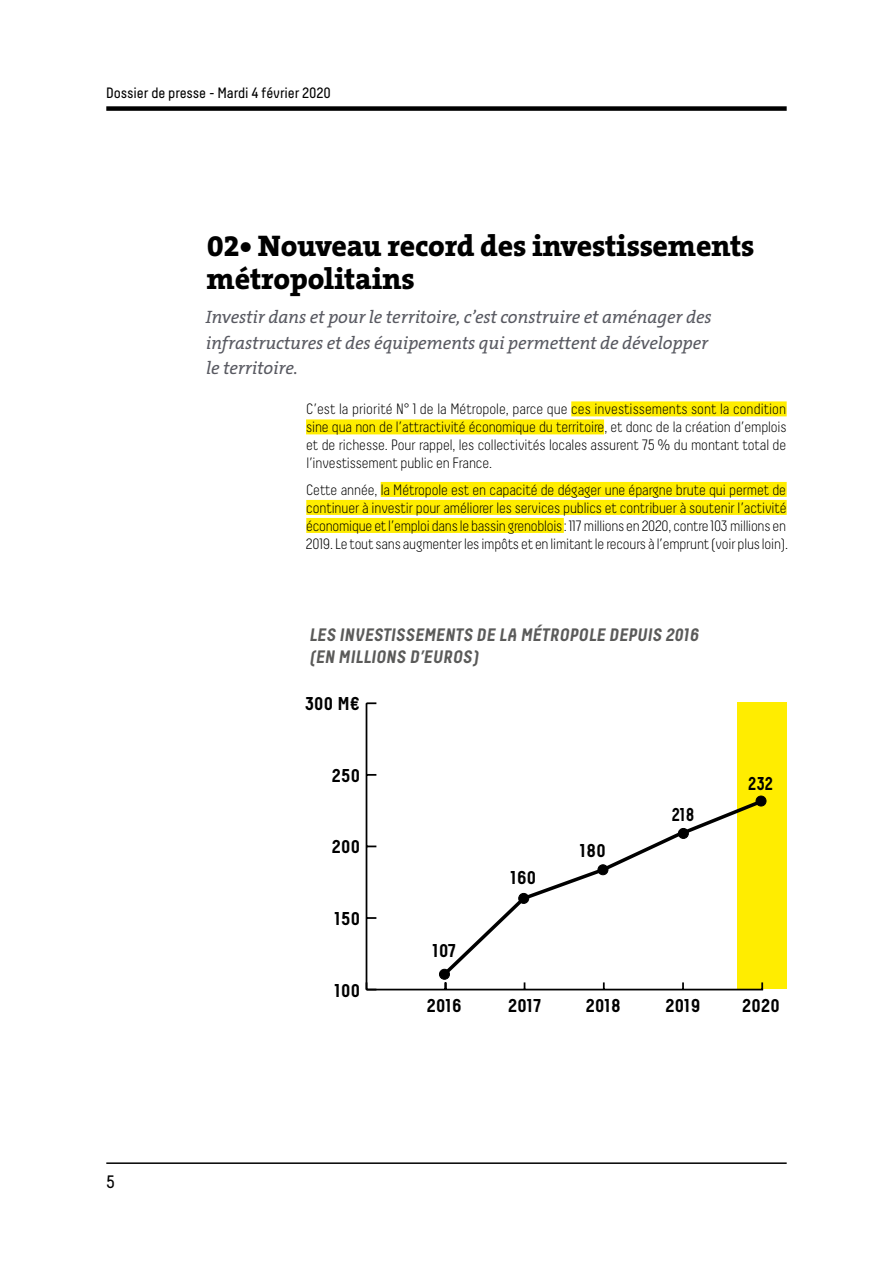
<style>
.page{position:relative;width:893px;height:1263px;background:#fff}
.page>*{position:absolute;margin:0;border:0;box-sizing:border-box;transform-origin:0 0}
.t1{font:800 30px/33px "The Serif B8";letter-spacing:-.01em;color:#000}
.t2{font:700 18.6px "Decima";color:#000}
.t3{font:700 18.6px "Decima";color:#000;scale:.9 1}
.t4{font:italic 18px/25.5px "The Serif B5 Plain";letter-spacing:-.01em;color:#585961}
.t5{font:italic 700 18px/21.6px "Decima";letter-spacing:-.01em;color:#5a5a59}
.t6{font:18px "Decima";color:#000}
.t7{font:300 15px/18px "Decima";letter-spacing:-.01em;color:#000;text-align:justify}
.t8{font:15px "Decima";letter-spacing:-.01em;color:#000}
</style>
<div class="page">
<hr style="left:106px;top:1162px;width:681px;height:2px;background:#000">
<div style="left:106px;top:106px;width:681px;height:5px;background:#000"></div>
<div style="left:737px;top:702px;width:50px;height:286px;background:#ffed00"></div>
<hr style="left:366px;top:989px;width:397px;height:1px;background:#000">
<hr style="left:366px;top:703px;width:1px;height:286px;background:#000">
<svg style="left:367px;top:982px;width:9px;height:7px"></svg>
<svg style="left:367px;top:917px;width:9px;height:2px"></svg>
<svg style="left:367px;top:845px;width:9px;height:2px"></svg>
<svg style="left:367px;top:774px;width:9px;height:2px"></svg>
<svg style="left:366px;top:702px;width:10px;height:2px"></svg>
<svg style="left:439px;top:796px;width:327px;height:193px"></svg>
<div style="left:756px;top:796px;width:10px;height:10px;background:#000;border-radius:50%"></div>
<div style="left:756px;top:796px;width:10px;height:10px;border:1px solid #000;border-radius:50%"></div>
<div style="left:571px;top:401px;width:216px;height:15px;background:#ffed00"></div>
<div style="left:306px;top:419px;width:298px;height:15px;background:#ffed00"></div>
<div style="left:381px;top:482px;width:406px;height:15px;background:#ffed00"></div>
<div style="left:306px;top:500px;width:481px;height:15px;background:#ffed00"></div>
<div style="left:306px;top:518px;width:258px;height:15px;background:#ffed00"></div>
<p class="t8" style="left:106px;top:84px;width:226px">Dossier de presse - Mardi 4 février 2020</p>
<h1 class="t1" style="left:207px;top:231px;width:549px">02• Nouveau record des investissements métropolitains</h1>
<p class="t4" style="left:206px;top:305px;width:508px">Investir dans et pour le territoire, c’est construire et aménager des infrastructures et des équipements qui permettent de développer le territoire.</p>
<p class="t7" style="left:306px;top:400px;width:482px">C’est la priorité N° 1 de la Métropole, parce que ces investissements sont la condition sine qua non de l’attractivité économique du territoire, et donc de la création d’emplois et de richesse. Pour rappel, les collectivités locales assurent 75 % du montant total de l’investissement public en France.</p>
<p class="t7" style="left:306px;top:480px;width:484px;text-align:left">Cette année, la Métropole est en capacité de dégager une épargne brute qui permet de continuer à investir pour améliorer les services publics et contribuer à soutenir l’activité économique et l’emploi dans le bassin grenoblois: 117 millions en 2020, contre 103 millions en 2019. Le tout sans augmenter les impôts et en limitant le recours à l’emprunt (voir plus loin).</p>
<p class="t5" style="left:309px;top:624px;width:391px">LES INVESTISSEMENTS DE LA MÉTROPOLE DEPUIS 2016 (EN MILLIONS D’EUROS)</p>
<p class="t6" style="left:106px;top:1172px;width:10px">5</p>
<p class="t2" style="left:305px;top:693px;width:57px">300 M€</p>
<p class="t2" style="left:332px;top:764px;width:30px">250</p>
<p class="t2" style="left:332px;top:836px;width:30px">200</p>
<p class="t2" style="left:335px;top:907px;width:27px">150</p>
<p class="t2" style="left:335px;top:979px;width:27px">100</p>
<p class="t2" style="left:433px;top:939px;width:25px">107</p>
<p class="t2" style="left:511px;top:866px;width:27px">160</p>
<p class="t2" style="left:580px;top:839px;width:27px">180</p>
<p class="t3" style="left:672px;top:804px;width:27px">218</p>
<p class="t3" style="left:748px;top:772px;width:29px">232</p>
<p class="t2" style="left:427px;top:994px;width:37px">2016</p>
<p class="t2" style="left:508px;top:994px;width:35px">2017</p>
<p class="t2" style="left:586px;top:994px;width:37px">2018</p>
<p class="t2" style="left:665px;top:994px;width:37px">2019</p>
<p class="t2" style="left:742px;top:994px;width:39px">2020</p>
</div>
